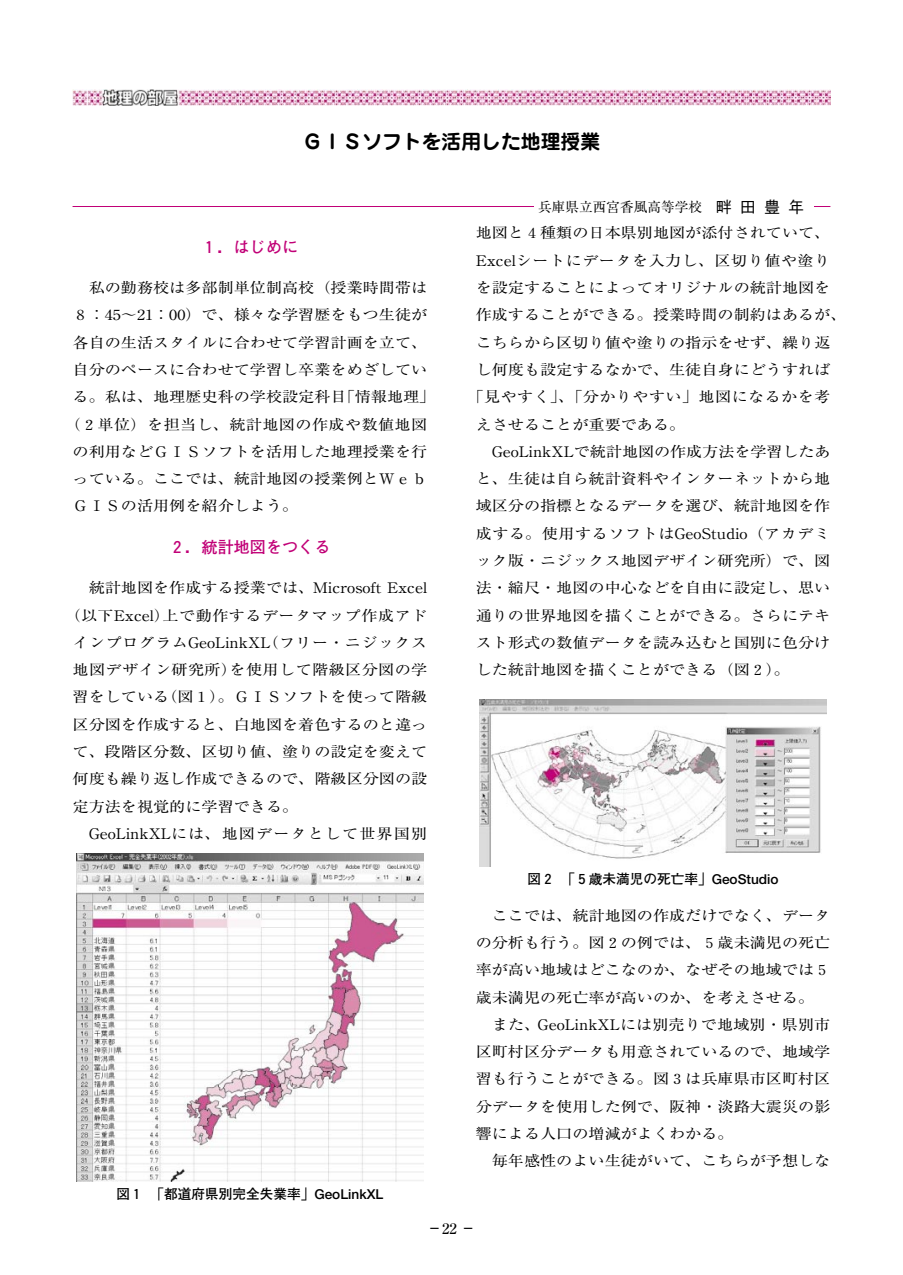
<style>
.page{position:relative;width:903px;height:1275px;background:#fff}
.page>*{position:absolute;margin:0;border:0;box-sizing:border-box;transform-origin:0 0}
.t1{font:700 19.78px "Jun 501";color:#000}
.t2{font:700 16.1px "Futo Go B101";color:#c10077}
.t3{font:500 14.88px "Ryumin";color:#000}
.t4{font:14.53px/27.3px "Ryumin";color:#000;scale:1.11 1}
.t5{font:14.53px "Ryumin";letter-spacing:.03em;color:#000;scale:1.11 1}
.t6{font:14.53px "Ryumin";letter-spacing:.025em;color:#000;scale:1.11 1}
.t7{font:14.53px "Ryumin";letter-spacing:.035em;color:#000;scale:1.11 1}
.t8{font:14.53px "Ryumin";letter-spacing:.07em;color:#000;scale:1.11 1}
.t9{font:700 13.65px "Futo Go B101";color:#000}
.t10{font:13.65px "Ryumin";color:#000}
.s1{font-family:"Gothic BBB";font-weight:500;font-size:16.1px}
</style>
<div class="page">
<hr style="left:73px;top:206px;width:757px;height:1px;background:#c10077">
<div style="left:535px;top:198px;width:279px;height:17px;background:#fff"></div>
<img style="left:73px;top:89px;width:757px;height:16px">
<img style="left:76px;top:853px;width:348px;height:329px">
<img style="left:479px;top:699px;width:348px;height:168px">
<h1 class="t1" style="left:303px;top:127px;width:299px">ＧＩＳソフトを活用した地理授業</h1>
<p class="t2" style="left:202px;top:237px;width:98px">１．はじめに</p>
<p class="t4" style="left:73px;top:274px;width:321px">　私の勤務校は多部制単位制高校（授業時間帯は</p>
<p class="t4" style="left:73px;top:301px;width:321px">８：45～21：00）で、様々な学習歴をもつ生徒が</p>
<p class="t4" style="left:73px;top:328px;width:321px">各自の生活スタイルに合わせて学習計画を立て、</p>
<p class="t4" style="left:73px;top:356px;width:321px">自分のペースに合わせて学習し卒業をめざしてい</p>
<p class="t4" style="left:73px;top:383px;width:328px">る。私は、地理歴史科の学校設定科目｢情報地理」</p>
<p class="t6" style="left:64px;top:415px;width:328px">（２単位）を担当し、統計地図の作成や数値地図</p>
<p class="t4" style="left:73px;top:437px;width:321px">の利用などＧＩＳソフトを活用した地理授業を行</p>
<p class="t4" style="left:73px;top:465px;width:321px">っている。ここでは、統計地図の授業例とＷｅｂ</p>
<p class="t4" style="left:73px;top:492px;width:205px">ＧＩＳの活用例を紹介しよう。</p>
<p class="t2" style="left:169px;top:538px;width:163px">２．統計地図をつくる</p>
<p class="t4" style="left:73px;top:574px;width:321px">　統計地図を作成する授業では、Microsoft Excel</p>
<p class="t5" style="left:64px;top:606px;width:328px">（以下Excel）上で動作するデータマップ作成アド</p>
<p class="t5" style="left:73px;top:634px;width:321px">インプログラムGeoLinkXL（フリー・ニジックス</p>
<p class="t6" style="left:73px;top:661px;width:321px">地図デザイン研究所）を使用して階級区分図の学</p>
<p class="t4" style="left:73px;top:683px;width:321px">習をしている（図１）。ＧＩＳソフトを使って階級</p>
<p class="t4" style="left:73px;top:710px;width:321px">区分図を作成すると、白地図を着色するのと違っ</p>
<p class="t4" style="left:73px;top:738px;width:321px">て、段階区分数、区切り値、塗りの設定を変えて</p>
<p class="t4" style="left:73px;top:765px;width:321px">何度も繰り返し作成できるので、階級区分図の設</p>
<p class="t4" style="left:73px;top:792px;width:205px">定方法を視覚的に学習できる。</p>
<p class="t8" style="left:73px;top:825px;width:321px">　GeoLinkXLには、地図データとして世界国別</p>
<p class="t9" style="left:117px;top:1186px;width:268px">図１　「都道府県別完全失業率」GeoLinkXL</p>
<p class="t10" style="left:538px;top:198px;width:268px">兵庫県立西宮香風高等学校　<span class="s1">畔田豊年</span></p>
<p class="t4" style="left:476px;top:219px;width:321px">地図と４種類の日本県別地図が添付されていて、</p>
<p class="t5" style="left:476px;top:252px;width:321px">Excelシートにデータを入力し、区切り値や塗り</p>
<p class="t4" style="left:476px;top:274px;width:321px">を設定することによってオリジナルの統計地図を</p>
<p class="t4" style="left:476px;top:301px;width:336px">作成することができる。授業時間の制約はあるが、</p>
<p class="t4" style="left:476px;top:328px;width:321px">こちらから区切り値や塗りの指示をせず、繰り返</p>
<p class="t4" style="left:476px;top:356px;width:321px">し何度も設定するなかで、生徒自身にどうすれば</p>
<p class="t6" style="left:468px;top:388px;width:328px">「見やすく」、「分かりやすい」地図になるかを考</p>
<p class="t4" style="left:476px;top:410px;width:190px">えさせることが重要である。</p>
<p class="t4" style="left:476px;top:437px;width:321px">　GeoLinkXLで統計地図の作成方法を学習したあ</p>
<p class="t4" style="left:476px;top:465px;width:321px">と、生徒は自ら統計資料やインターネットから地</p>
<p class="t4" style="left:476px;top:492px;width:321px">域区分の指標となるデータを選び、統計地図を作</p>
<p class="t7" style="left:476px;top:525px;width:321px">成する。使用するソフトはGeoStudio（アカデミ</p>
<p class="t4" style="left:476px;top:547px;width:321px">ック版・ニジックス地図デザイン研究所）で、図</p>
<p class="t4" style="left:476px;top:574px;width:321px">法・縮尺・地図の中心などを自由に設定し、思い</p>
<p class="t4" style="left:476px;top:601px;width:321px">通りの世界地図を描くことができる。さらにテキ</p>
<p class="t4" style="left:476px;top:628px;width:321px">スト形式の数値データを読み込むと国別に色分け</p>
<p class="t4" style="left:476px;top:656px;width:285px">した統計地図を描くことができる（図２）。</p>
<p class="t9" style="left:527px;top:871px;width:253px">図２　「５歳未満児の死亡率」GeoStudio</p>
<p class="t4" style="left:476px;top:901px;width:321px">　ここでは、統計地図の作成だけでなく、データの分析も行う。図２の例では、５歳未満児の死亡率が高い地域はどこなのか、なぜその地域では５歳未満児の死亡率が高いのか、を考えさせる。　また、GeoLinkXLには別売りで地域別・県別市区町村区分データも用意されているので、地域学習も行うことができる。図３は兵庫県市区町村区分データを使用した例で、阪神・淡路大震災の影響による人口の増減がよくわかる。<br>　毎年感性のよい生徒がいて、こちらが予想しな</p>
<p class="t3" style="left:427px;top:1219px;width:50px">－22 －</p>
</div>
